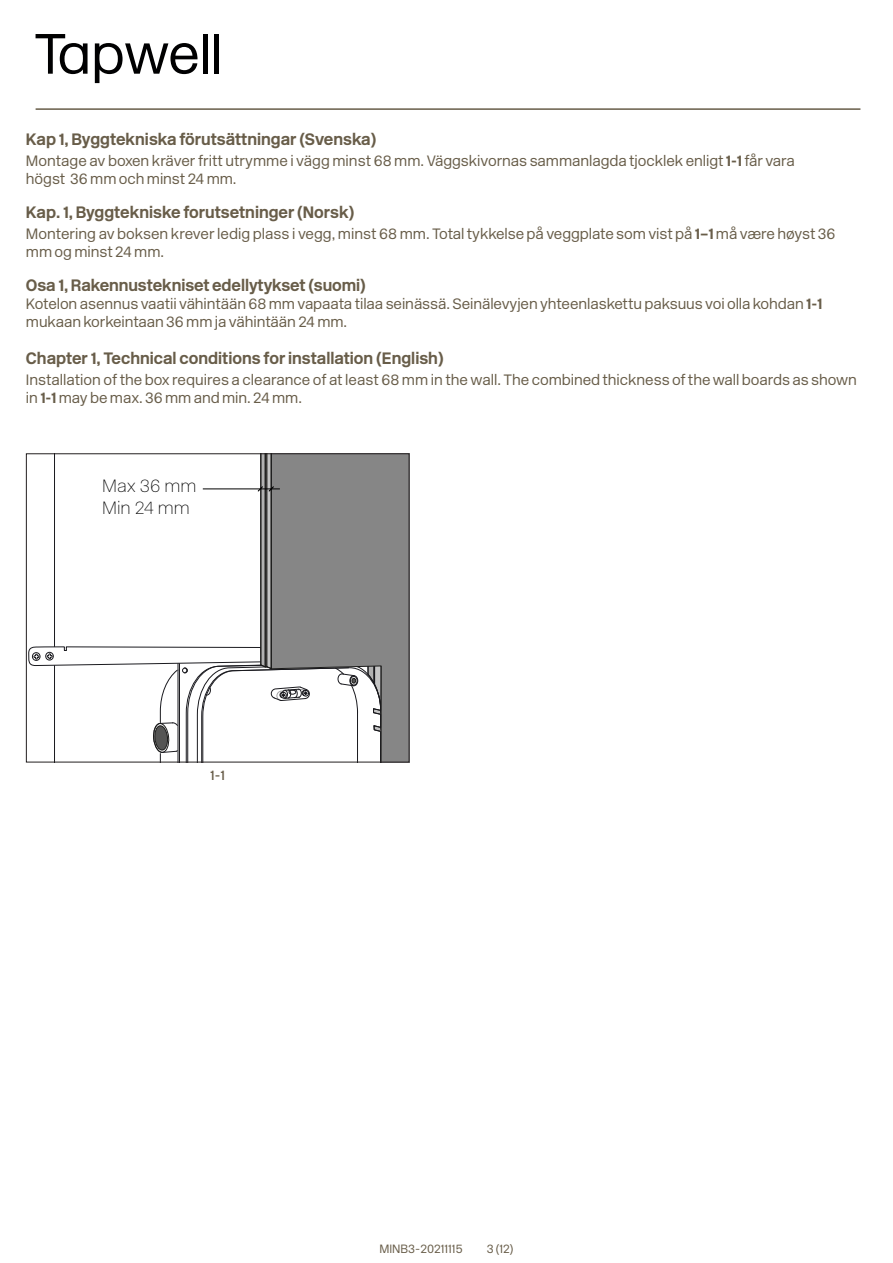
<style>
.page{position:relative;width:893px;height:1263px;background:#fff}
.page>*{position:absolute;margin:0;border:0;box-sizing:border-box;transform-origin:0 0}
.t1{font:17.7px/21.3px "New Rail Alphabet Off White";color:#000}
.BRÖD{font:700 16.5px "New Rail Alphabet";color:#685d49}
.BRÖD-2{font:300 15px/18px "New Rail Alphabet";letter-spacing:-.005em;color:#685d49}
.BRÖD-3{font:500 13.5px "New Rail Alphabet";color:#685d49}
.BRÖD-4{font:300 12px "New Rail Alphabet";color:#685d49}
.s1{font-weight:700}
</style>
<div class="page">
<svg style="left:28px;top:455px;width:379px;height:305px"></svg>
<div style="left:26px;top:453px;width:383px;height:309px;border:1px solid #231f20"></div>
<svg style="left:95px;top:43px;width:103px;height:40px"></svg>
<hr style="left:203px;top:34px;width:4px;height:40px;background:#000001">
<div style="left:214px;top:34px;width:5px;height:40px;background:#000001"></div>
<svg style="left:36px;top:34px;width:52px;height:40px"></svg>
<hr style="left:36px;top:108px;width:824px;height:2px;background:#685d49">
<p class="BRÖD" style="left:26px;top:128px;width:352px">Kap 1, Byggtekniska förutsättningar (Svenska)</p>
<p class="BRÖD-2" style="left:26px;top:151px;width:770px">Montage av boxen kräver fritt utrymme i vägg minst 68 mm. Väggskivornas sammanlagda tjocklek enligt <span class="s1">1-1</span> får vara</p>
<p class="BRÖD-2" style="left:26px;top:169px;width:212px">högst 36 mm och minst 24 mm.</p>
<p class="BRÖD" style="left:26px;top:201px;width:330px">Kap. 1, Byggtekniske forutsetninger (Norsk)</p>
<p class="BRÖD-2" style="left:26px;top:224px;width:811px">Montering av boksen krever ledig plass i vegg, minst 68 mm. Total tykkelse på veggplate som vist på <span class="s1">1–1</span> må være høyst 36 mm og minst 24 mm.</p>
<p class="BRÖD" style="left:26px;top:274px;width:341px">Osa 1, Rakennustekniset edellytykset (suomi)</p>
<p class="BRÖD-2" style="left:26px;top:294px;width:798px">Kotelon asennus vaatii vähintään 68 mm vapaata tilaa seinässä. Seinälevyjen yhteenlaskettu paksuus voi olla kohdan <span class="s1">1-1 </span>mukaan korkeintaan 36 mm ja vähintään 24 mm.</p>
<p class="BRÖD" style="left:26px;top:347px;width:419px">Chapter 1, Technical conditions for installation (English)</p>
<p class="BRÖD-2" style="left:26px;top:371px;width:832px">Installation of the box requires a clearance of at least 68 mm in the wall. The combined thickness of the wall boards as shown in <span class="s1">1-1</span> may be max. 36 mm and min. 24 mm.</p>
<p class="t1" style="left:102px;top:475px;width:96px">Max 36 mm<br>Min 24 mm</p>
<p class="BRÖD-3" style="left:210px;top:766px;width:16px">1-1</p>
<p class="BRÖD-4" style="left:379px;top:1241px;width:85px">MINB3-20211115</p>
<p class="BRÖD-4" style="left:487px;top:1241px;width:28px">3 (12)</p>
</div>
